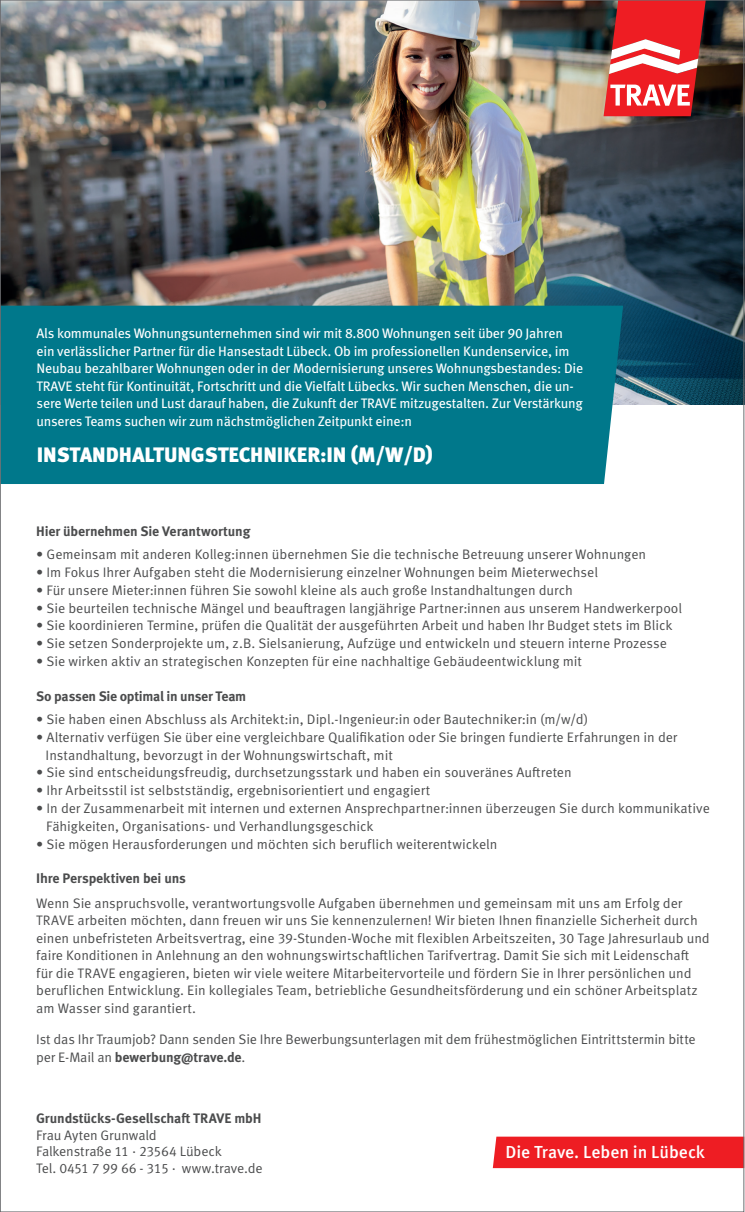
<style>
.page{position:relative;width:745px;height:1212px;background:#fff}
.page>*{position:absolute;margin:0;border:0;box-sizing:border-box;transform-origin:0 0}
.t1{font:900 20.88px "Meta OT";letter-spacing:-.005em;color:#fff}
.t2{font:500 17.38px "Meta OT";letter-spacing:-.005em;color:#fff}
.t3{font:13.75px/17.5px "Meta OT Norm";letter-spacing:-.005em;color:#4b4c4d}
.t4{font:13.75px/17.5px "Meta Pro";letter-spacing:-.015em;color:#fff}
.t5{font:700 13.75px "Meta OT";letter-spacing:-.015em;color:#4b4c4d}
.s1{font-family:"Meta OT Norm";font-weight:400}
</style>
<div class="page">
<img style="left:2px;top:0;width:742px;height:405px">
<div style="left:2px;top:306px;width:620px;height:178px;background:#00788b"></div>
<div style="left:492px;top:1136px;width:249px;height:32px;background:#ee1d23"></div>
<svg style="left:603px;top:2px;width:102px;height:114px"></svg>
<p class="t4" style="left:37px;top:325px;width:547px">Als kommunales Wohnungsunternehmen sind wir mit 8.800 Wohnungen seit über 90 Jahren ein verlässlicher Partner für die Hansestadt Lübeck. Ob im professionellen Kundenservice, im Neubau bezahlbarer Wohnungen oder in der Modernisierung unseres Wohnungsbestandes: Die TRAVE steht für Kontinuität, Fortschritt und die Vielfalt Lübecks. Wir suchen Menschen, die un&shy;sere Werte teilen und Lust darauf haben, die Zukunft der TRAVE mitzugestalten. Zur Verstärkung unseres Teams suchen wir zum nächstmöglichen Zeitpunkt eine:n</p>
<h1 class="t1" style="left:37px;top:442px;width:397px">INSTANDHALTUNGSTECHNIKER:IN (M/W/D)</h1>
<p class="t5" style="left:36px;top:523px;width:216px">Hier übernehmen Sie Verantwortung</p>
<p class="t3" style="left:36px;top:545px;width:611px">• Gemeinsam mit anderen Kolleg:innen übernehmen Sie die technische Betreuung unserer Wohnungen</p>
<p class="t3" style="left:36px;top:563px;width:563px">• Im Fokus Ihrer Aufgaben steht die Modernisierung einzelner Wohnungen beim Mieterwechsel</p>
<p class="t3" style="left:36px;top:581px;width:538px">• Für unsere Mieter:innen führen Sie sowohl kleine als auch große Instandhaltungen durch</p>
<p class="t3" style="left:36px;top:599px;width:647px">• Sie beurteilen technische Mängel und beauftragen langjährige Partner:innen aus unserem Handwerkerpool</p>
<p class="t3" style="left:36px;top:617px;width:637px">• Sie koordinieren Termine, prüfen die Qualität der ausgeführten Arbeit und haben Ihr Budget stets im Blick</p>
<p class="t3" style="left:36px;top:635px;width:632px">• Sie setzen Sonderprojekte um, z.B. Sielsanierung, Aufzüge und entwickeln und steuern interne Prozesse</p>
<p class="t3" style="left:36px;top:653px;width:547px">• Sie wirken aktiv an strategischen Konzepten für eine nachhaltige Gebäudeentwicklung mit</p>
<p class="t5" style="left:36px;top:688px;width:211px">So passen Sie optimal in unser Team</p>
<p class="t3" style="left:36px;top:710px;width:553px">• Sie haben einen Abschluss als Architekt:in, Dipl.-Ingenieur:in oder Bautechniker:in (m/w/d)</p>
<p class="t3" style="left:46px;top:728px;width:632px;line-height:17.9px;text-indent:-9px">• Alternativ verfügen Sie über eine vergleichbare Qualifikation oder Sie bringen fundierte Erfahrungen in der<br>Instandhaltung, bevorzugt in der Wohnungswirtschaft, mit</p>
<p class="t3" style="left:36px;top:764px;width:536px">• Sie sind entscheidungsfreudig, durchsetzungsstark und haben ein souveränes Auftreten</p>
<p class="t3" style="left:36px;top:782px;width:395px">• Ihr Arbeitsstil ist selbstständig, ergebnisorientiert und engagiert</p>
<p class="t3" style="left:46px;top:800px;width:664px;line-height:17.9px;text-indent:-10px">• In der Zusammenarbeit mit internen und externen Ansprechpartner:innen überzeugen Sie durch kommunikative<br>Fähigkeiten, Organisations- und Verhandlungsgeschick</p>
<p class="t3" style="left:36px;top:836px;width:462px">• Sie mögen Herausforderungen und möchten sich beruflich weiterentwickeln</p>
<p class="t5" style="left:36px;top:869px;width:151px">Ihre Perspektiven bei uns</p>
<p class="t3" style="left:36px;top:894px;width:674px">Wenn Sie anspruchsvolle, verantwortungsvolle Aufgaben übernehmen und gemeinsam mit uns am Erfolg der TRAVE arbeiten möchten, dann freuen wir uns Sie kennenzulernen! Wir bieten Ihnen finanzielle Sicherheit durch einen unbefristeten Arbeitsvertrag, eine 39-Stunden-Woche mit flexiblen Arbeitszeiten, 30 Tage Jahresurlaub und faire Konditionen in Anlehnung an den wohnungswirtschaftlichen Tarifvertrag. Damit Sie sich mit Leidenschaft<br>für die TRAVE engagieren, bieten wir viele weitere Mitarbeitervorteile und fördern Sie in Ihrer persönlichen und beruflichen Entwicklung. Ein kollegiales Team, betriebliche Gesundheitsförderung und ein schöner Arbeitsplatz am Wasser sind garantiert.</p>
<p class="t3" style="left:36px;top:1031px;width:660px">Ist das Ihr Traumjob? Dann senden Sie Ihre Bewerbungsunterlagen mit dem frühestmöglichen Eintrittstermin bitte</p>
<p class="t5" style="left:36px;top:1048px;width:210px"><span class="s1">per E-Mail an</span> bewerbung@trave.de<span class="s1">.</span></p>
<p class="t5" style="left:36px;top:1110px;width:227px">Grundstücks-Gesellschaft TRAVE mbH</p>
<p class="t3" style="left:36px;top:1127px;width:228px;line-height:16.5px">Frau Ayten Grunwald<br>Falkenstraße 11 · 23564 Lübeck<br>Tel. 0451 7 99 66 - 315 · www.trave.de</p>
<p class="t2" style="left:505px;top:1141px;width:201px">Die Trave. Leben in Lübeck</p>
</div>
